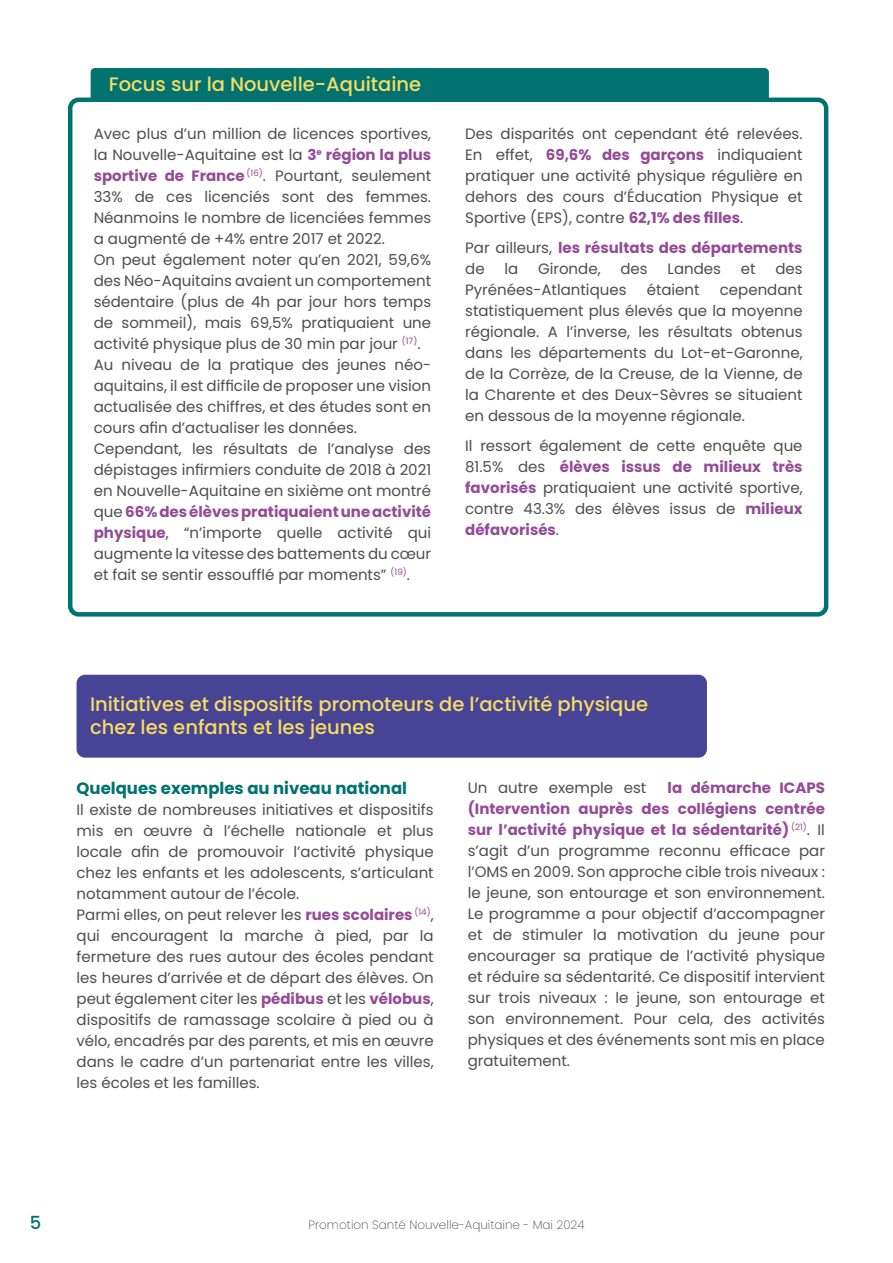
<style>
.page{position:relative;width:893px;height:1263px;background:#fff}
.page>*{position:absolute;margin:0;border:0;box-sizing:border-box;transform-origin:0 0}
.t1{font:500 19.5px/23.4px "Poppins";color:#f8dc62}
.t2{font:500 18px "Poppins";color:#007270}
.t3{font:700 16.5px "Poppins";color:#007270}
.t4{font:15px/21px "Poppins";color:#4d4d4d;text-align:justify}
.t5{font:700 15px/21px "Poppins";color:#954b97}
.t6{font:200 12px "Poppins";color:#4d4d4d}
.s1{font-weight:700;color:#954b97}
.s2{font-weight:400;color:#4d4d4d}
</style>
<div class="page">
<div style="left:77px;top:675px;width:630px;height:83px;background:#484495;border-radius:9px"></div>
<div style="left:68px;top:98px;width:760px;height:519px;border:4px solid #007270;border-radius:9px"></div>
<div style="left:91px;top:68px;width:678px;height:34px;background:#007270"></div>
<h1 class="t1" style="left:109px;top:72px;width:314px">Focus sur la Nouvelle-Aquitaine</h1>
<p class="t4" style="left:94px;top:123px;width:339px;text-align:left">Avec plus d’un million de licences sportives, la Nouvelle-Aquitaine est la <span class="s1">3</span><sup>e</sup> <span class="s1">région la plus sportive de France</span> <sup>(16)</sup>. Pourtant, seulement 33% de ces licenciés sont des femmes.<br>Néanmoins le nombre de licenciées femmes a augmenté de +4% entre 2017 et 2022.<br>On peut également noter qu’en 2021, 59,6% des Néo-Aquitains avaient un comportement sédentaire (plus de 4h par jour hors temps de sommeil), mais 69,5% pratiquaient une activité physique plus de 30 min par jour <sup>(17)</sup>.<br>Au niveau de la pratique des jeunes néo&shy;aquitains, il est difficile de proposer une vision actualisée des chiffres, et des études sont en cours afin d’actualiser les données.<br>Cependant, les résultats de l’analyse des dépistages infirmiers conduite de 2018 à 2021 en Nouvelle-Aquitaine en sixième ont montré que <span class="s1">66% des élèves pratiquaient une activité physique</span>, “n’importe quelle activité qui augmente la vitesse des battements du cœur et fait se sentir essoufflé par moments” <sup>(19)</sup>.</p>
<p class="t4" style="left:465px;top:123px;width:339px">Des disparités ont cependant été relevées.<br>En effet, <span class="s1">69,6% des garçons</span> indiquaient pratiquer une activité physique régulière en dehors des cours d’Éducation Physique et Sportive (EPS), contre <span class="s1">62,1% des filles</span>.</p>
<p class="t5" style="left:465px;top:237px;width:339px"><span class="s2">Par ailleurs,</span> les résultats des départements <span class="s2">de</span></p>
<p class="t4" style="left:504px;top:258px;width:15px">la</p>
<p class="t4" style="left:538px;top:258px;width:64px">Gironde,</p>
<p class="t4" style="left:620px;top:258px;width:29px">des</p>
<p class="t4" style="left:667px;top:258px;width:55px">Landes</p>
<p class="t4" style="left:741px;top:258px;width:16px">et</p>
<p class="t4" style="left:775px;top:258px;width:29px">des</p>
<p class="t4" style="left:465px;top:279px;width:163px">Pyrénées-Atlantiques</p>
<p class="t4" style="left:647px;top:279px;width:54px">étaient</p>
<p class="t4" style="left:465px;top:279px;width:339px;text-indent:255px">cependant statistiquement plus élevés que la moyenne régionale. A l’inverse, les résultats obtenus dans les départements du Lot-et-Garonne, de la Corrèze, de la Creuse, de la Vienne, de la Charente et des Deux-Sèvres se situaient en dessous de la moyenne régionale.</p>
<p class="t4" style="left:465px;top:435px;width:339px">Il ressort également de cette enquête que 81.5% des <span class="s1">élèves issus de milieux très favorisés</span> pratiquaient une activité sportive, contre 43.3% des élèves issus de <span class="s1">milieux défavorisés</span>.</p>
<h1 class="t1" style="left:90px;top:693px;width:560px">Initiatives et dispositifs promoteurs de l’activité physique chez les enfants et les jeunes</h1>
<p class="t3" style="left:77px;top:779px;width:332px">Quelques exemples au niveau national</p>
<p class="t4" style="left:77px;top:799px;width:359px;text-align:left">Il existe de nombreuses initiatives et dispositifs mis en œuvre à l’échelle nationale et plus locale afin de promouvoir l’activité physique chez les enfants et les adolescents, s’articulant notamment autour de l’école.<br>Parmi elles, on peut relever les <span class="s1">rues scolaires</span> <sup>(14)</sup>, qui encouragent la marche à pied, par la fermeture des rues autour des écoles pendant les heures d’arrivée et de départ des élèves. On peut également citer les <span class="s1">pédibus</span> et les <span class="s1">vélobus</span>, dispositifs de ramassage scolaire à pied ou à vélo, encadrés par des parents, et mis en œuvre dans le cadre d’un partenariat entre les villes, les écoles et les familles.</p>
<p class="t4" style="left:468px;top:777px;width:359px;text-indent:200px"><span class="s1">la démarche ICAPS (Intervention auprès des collégiens centrée sur l’activité physique et la sédentarité)</span> <sup>(21)</sup>. Il s’agit d’un programme reconnu efficace par l’OMS en 2009. Son approche cible trois niveaux : le jeune, son entourage et son environnement.<br>Le programme a pour objectif d’accompagner et de stimuler la motivation du jeune pour encourager sa pratique de l’activité physique et réduire sa sédentarité. Ce dispositif intervient sur trois niveaux : le jeune, son entourage et son environnement. Pour cela, des activités physiques et des événements sont mis en place gratuitement.</p>
<p class="t4" style="left:468px;top:777px;width:180px">Un autre exemple est</p>
<p class="t2" style="left:30px;top:1212px;width:13px">5</p>
<p class="t6" style="left:308px;top:1218px;width:278px">Promotion Santé Nouvelle-Aquitaine - Mai 2024</p>
</div>
